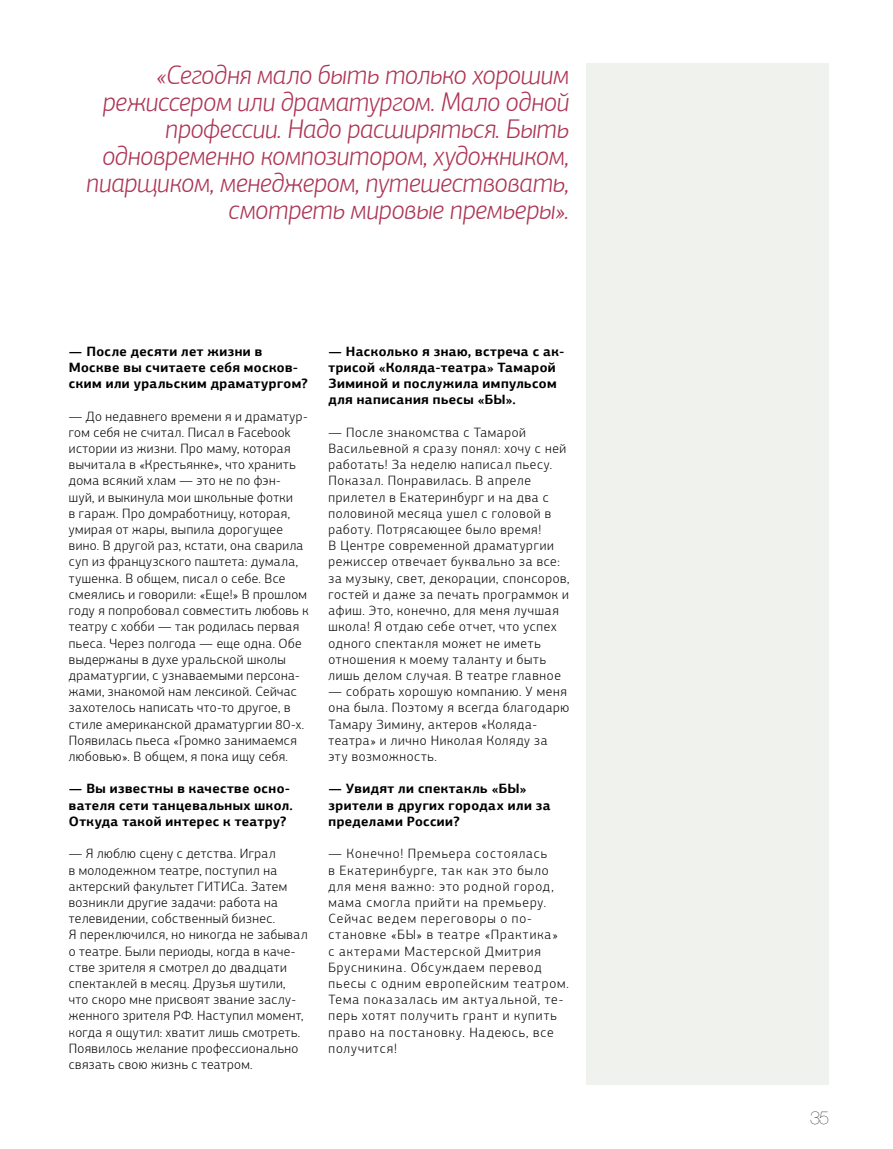
<style>
.page{position:relative;width:893px;height:1149px;background:#fff}
.page>*{position:absolute;margin:0;border:0;box-sizing:border-box;transform-origin:0 0}
.t1{font:italic 300 27px/27px "PF Agora Sans Pro";letter-spacing:-.01em;color:#ad3454;text-align:right}
.t2{font:200 18px "Helvetica Neue Cyr";color:#000}
._1__Body_text{font:300 13.5px/16.2px "PF Agora Sans Pro";letter-spacing:.04em;color:#000}
._1__Body_text-2{font:300 13.5px/16.2px "PF Agora Sans Pro";letter-spacing:.07em;color:#000}
._1__Body_text-3{font:700 13.5px/16.2px "PF Agora Sans Pro";letter-spacing:.03em;color:#000}
</style>
<div class="page">
<div style="left:586px;top:64px;width:243px;height:1020px;background:#f0f2ee"></div>
<p class="t1" style="left:86px;top:62px;width:484px">«Сегодня мало быть только хорошим режиссером или драматургом. Мало одной профессии. Надо расширяться. Быть одновременно композитором, художником, пиарщиком, менеджером, путешествовать, смотреть мировые премьеры».</p>
<p class="_1__Body_text-3" style="left:69px;top:343px;width:241px">— После десяти лет жизни в<br>Москве вы считаете себя москов&shy;ским или уральским драматургом?</p>
<p class="_1__Body_text" style="left:69px;top:408px;width:241px">— До недавнего времени я и драматур&shy;гом себя не считал. Писал в Facebook истории из жизни. Про маму, которая вычитала в «Крестьянке», что хранить дома всякий хлам — это не по фэн&shy;шуй, и выкинула мои школьные фотки<br>в гараж. Про домработницу, которая, умирая от жары, выпила дорогущее вино. В другой раз, кстати, она сварила суп из французского паштета: думала, тушенка. В общем, писал о себе. Все смеялись и говорили: «Еще!» В прошлом году я попробовал совместить любовь к театру с хобби — так родилась первая пьеса. Через полгода — еще одна. Обе выдержаны в духе уральской школы драматургии, с узнаваемыми персона&shy;жами, знакомой нам лексикой. Сейчас захотелось написать что-то другое, в стиле американской драматургии 80-х.<br>Появилась пьеса «Громко занимаемся любовью». В общем, я пока ищу себя.</p>
<p class="_1__Body_text-3" style="left:69px;top:780px;width:226px">— Вы известны в качестве осно&shy;вателя сети танцевальных школ.<br>Откуда такой интерес к театру?</p>
<p class="_1__Body_text" style="left:69px;top:845px;width:240px">— Я люблю сцену с детства. Играл<br>в молодежном театре, поступил на актерский факультет ГИТИСа. Затем возникли другие задачи: работа на телевидении, собственный бизнес.<br>Я переключился, но никогда не забывал о театре. Были периоды, когда в каче&shy;стве зрителя я смотрел до двадцати спектаклей в месяц. Друзья шутили, что скоро мне присвоят звание заслу&shy;женного зрителя РФ. Наступил момент, когда я ощутил: хватит лишь смотреть.<br>Появилось желание профессионально связать свою жизнь с театром.</p>
<p class="_1__Body_text-3" style="left:328px;top:343px;width:237px">— Насколько я знаю, встреча с ак&shy;трисой «Коляда-театра» Тамарой<br>Зиминой и послужила импульсом для написания пьесы «БЫ».</p>
<p class="_1__Body_text" style="left:328px;top:424px;width:243px">— После знакомства с Тамарой Васильевной я сразу понял: хочу с ней работать! За неделю написал пьесу.<br>Показал. Понравилась. В апреле прилетел в Екатеринбург и на два с половиной месяца ушел с головой в работу. Потрясающее было время!<br>В Центре современной драматургии режиссер отвечает буквально за все: за музыку, свет, декорации, спонсоров, гостей и даже за печать программок и афиш. Это, конечно, для меня лучшая школа! Я отдаю себе отчет, что успех одного спектакля может не иметь отношения к моему таланту и быть лишь делом случая. В театре главное</p>
<p class="_1__Body_text" style="left:328px;top:683px;width:242px">— собрать хорошую компанию. У меня она была. Поэтому я всегда благодарю<br>Тамару Зимину, актеров «Коляда&shy;театра» и лично Николая Коляду за эту возможность.</p>
<p class="_1__Body_text-3" style="left:328px;top:780px;width:224px">— Увидят ли спектакль «БЫ» зрители в других городах или за пределами России?</p>
<p class="_1__Body_text-2" style="left:328px;top:845px;width:242px">— Конечно! Премьера состоялась<br>в Екатеринбурге, так как это было для меня важно: это родной город, мама смогла прийти на премьеру.<br>Сейчас ведем переговоры о по&shy;становке «БЫ» в театре «Практика»<br>с актерами Мастерской Дмитрия<br>Брусникина. Обсуждаем перевод пьесы с одним европейским театром.<br>Тема показалась им актуальной, те&shy;перь хотят получить грант и купить право на постановку. Надеюсь, все получится!</p>
<p class="t2" style="left:810px;top:1106px;width:20px">35</p>
</div>
